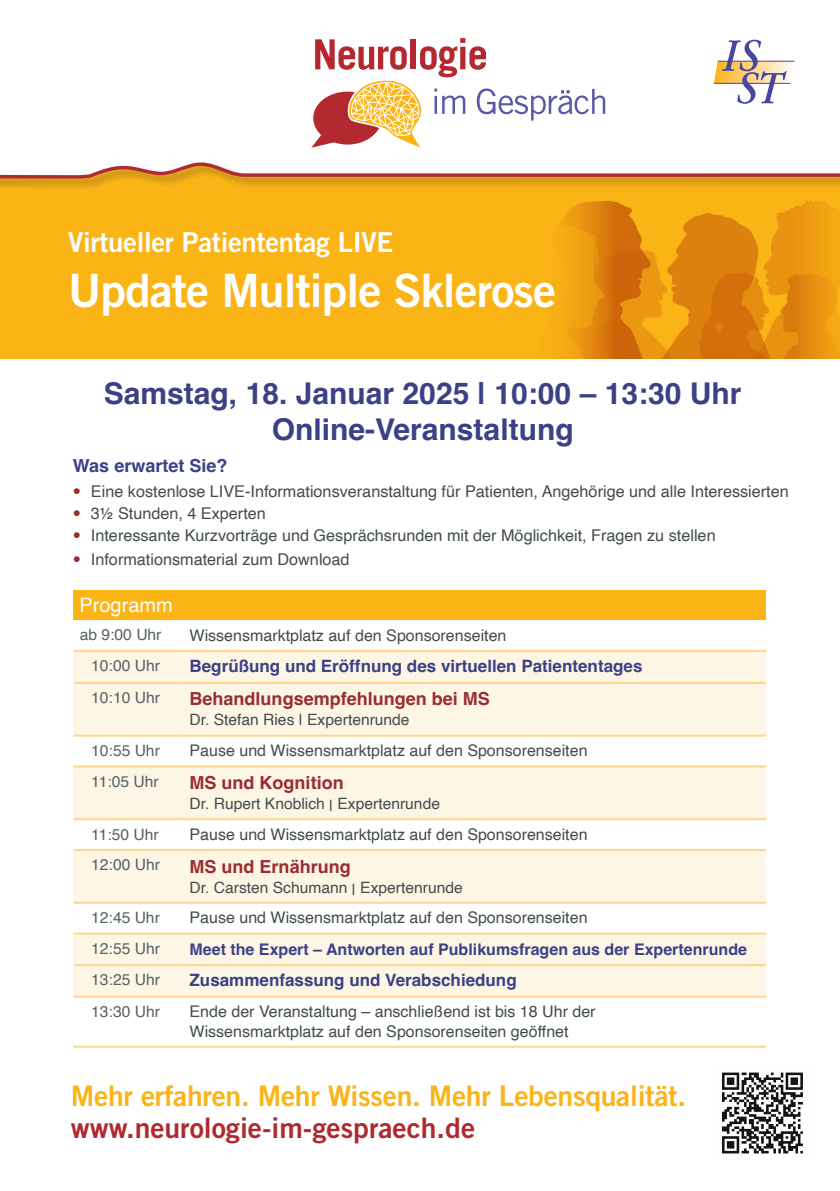
<style>
.page{position:relative;width:840px;height:1191px;background:#fff}
.page>*{position:absolute;margin:0;border:0;box-sizing:border-box;transform-origin:0 0}
.t1{font:46px "Trade Gothic LT Std Bd 2";letter-spacing:-.02em;color:#fff}
.t2{font:700 30px/36px "Helvetica";color:#3c4187;text-align:center}
.t3{font:28.2px "Trade Gothic LT Std Bd 2";letter-spacing:-.01em;color:#fbb416}
.t4{font:28.2px "Trade Gothic LT Std Bd 2";color:#ae2a30}
.t5{font:27.4px "Trade Gothic LT Std Bd 2";letter-spacing:-.01em;color:#fff}
.t6{font:20px "Helvetica";color:#fff}
.t7{font:700 18px "Helvetica";color:#992d32}
.t8{font:700 18px "Helvetica";color:#3c4187}
.t9{font:700 17px "Helvetica";color:#3c4187}
.t10{font:16.2px "Helvetica";color:#424c50}
.t11{font:16px/19.2px "Helvetica";color:#424c50}
.t12{font:700 16px "Helvetica";color:#3c4187}
.t13{font:15.6px "Helvetica";color:#424c50}
.t14{font:15.6px "Helvetica";color:#566166}
.s1{font-family:"Trade Gothic LT Std";color:#992d32}
</style>
<div class="page">
<svg style="left:311px;top:38px;width:294px;height:110px"></svg>
<div style="left:0;top:191px;width:518px;height:168px;background:#fbb416"></div>
<div style="left:518px;top:184px;width:321px;height:191px;background:#fbb416"></div>
<img style="left:560px;top:199px;width:279px;height:160px">
<div style="left:0;top:160px;width:839px;height:31px;background:#231f20;opacity:.45"></div>
<svg style="left:0;top:160px;width:839px;height:20px"></svg>
<svg style="left:713px;top:40px;width:81px;height:64px"></svg>
<div style="left:0;top:359px;width:839px;height:57px;background:#fff"></div>
<div style="left:73px;top:591px;width:692px;height:29px;background:#fbb416"></div>
<svg style="left:73px;top:652px;width:692px;height:343px;fill:#fef6e5"></svg>
<hr style="left:73px;top:1045px;width:110px;height:2px;background:#fed68e">
<hr style="left:183px;top:1045px;width:582px;height:2px;background:#fed68e">
<hr style="left:73px;top:650px;width:110px;height:2px;background:#fed68e">
<hr style="left:183px;top:650px;width:582px;height:2px;background:#fed68e">
<hr style="left:73px;top:682px;width:110px;height:2px;background:#fed68e">
<hr style="left:183px;top:682px;width:582px;height:2px;background:#fed68e">
<hr style="left:73px;top:734px;width:110px;height:2px;background:#fed68e">
<hr style="left:183px;top:734px;width:582px;height:2px;background:#fed68e">
<hr style="left:73px;top:765px;width:110px;height:2px;background:#fed68e">
<hr style="left:183px;top:765px;width:582px;height:2px;background:#fed68e">
<hr style="left:73px;top:818px;width:110px;height:2px;background:#fed68e">
<hr style="left:183px;top:818px;width:582px;height:2px;background:#fed68e">
<hr style="left:73px;top:849px;width:110px;height:2px;background:#fed68e">
<hr style="left:183px;top:849px;width:582px;height:2px;background:#fed68e">
<hr style="left:73px;top:901px;width:110px;height:2px;background:#fed68e">
<hr style="left:183px;top:901px;width:582px;height:2px;background:#fed68e">
<hr style="left:73px;top:932px;width:110px;height:2px;background:#fed68e">
<hr style="left:183px;top:932px;width:582px;height:2px;background:#fed68e">
<hr style="left:73px;top:964px;width:110px;height:2px;background:#fed68e">
<hr style="left:183px;top:964px;width:582px;height:2px;background:#fed68e">
<hr style="left:73px;top:995px;width:110px;height:2px;background:#fed68e">
<hr style="left:183px;top:995px;width:582px;height:2px;background:#fed68e">
<svg style="left:722px;top:1072px;width:80px;height:81px"></svg>
<h3 class="t5" style="left:68px;top:225px;width:326px">Virtueller Patiententag LIVE</h3>
<h1 class="t1" style="left:68px;top:261px;width:489px">Update Multiple Sklerose</h1>
<h2 class="t2" style="left:104px;top:377px;width:639px">Samstag, 18. Januar 2025 | 10:00 – 13:30 Uhr<br>Online-Veranstaltung</h2>
<p class="t8" style="left:73px;top:458px;width:156px">Was erwartet Sie?</p>
<p class="t10" style="left:73px;top:485px;width:717px"><span class="s1">•</span> Eine kostenlose LIVE-Informationsveranstaltung für Patienten, Angehörige und alle Interessierten</p>
<p class="t10" style="left:73px;top:507px;width:194px"><span class="s1">•</span> 3½ Stunden, 4 Experten</p>
<p class="t10" style="left:73px;top:529px;width:644px"><span class="s1">•</span> Interessante Kurzvorträge und Gesprächsrunden mit der Möglichkeit, Fragen zu stellen</p>
<p class="t10" style="left:73px;top:553px;width:278px"><span class="s1">•</span> Informationsmaterial zum Download</p>
<p class="t6" style="left:79px;top:596px;width:95px">Programm</p>
<p class="t14" style="left:80px;top:628px;width:83px">ab 9:00 Uhr</p>
<p class="t11" style="left:189px;top:627px;width:318px">Wissensmarktplatz auf den Sponsorenseiten</p>
<p class="t14" style="left:91px;top:659px;width:70px">10:00 Uhr</p>
<p class="t9" style="left:189px;top:659px;width:454px">Begrüßung und Eröffnung des virtuellen Patiententages</p>
<p class="t7" style="left:189px;top:691px;width:302px">Behandlungsempfehlungen bei MS</p>
<p class="t13" style="left:189px;top:713px;width:221px">Dr. Stefan Ries | Expertenrunde</p>
<p class="t14" style="left:91px;top:691px;width:70px">10:10 Uhr</p>
<p class="t14" style="left:91px;top:744px;width:70px">10:55 Uhr</p>
<p class="t11" style="left:189px;top:742px;width:399px">Pause und Wissensmarktplatz auf den Sponsorenseiten</p>
<p class="t14" style="left:91px;top:774px;width:69px">11:05 Uhr</p>
<p class="t13" style="left:189px;top:797px;width:252px">Dr. Rupert Knoblich | Expertenrunde</p>
<p class="t14" style="left:91px;top:827px;width:69px">11:50 Uhr</p>
<p class="t11" style="left:189px;top:826px;width:399px">Pause und Wissensmarktplatz auf den Sponsorenseiten</p>
<p class="t7" style="left:189px;top:775px;width:155px">MS und Kognition</p>
<p class="t14" style="left:91px;top:858px;width:70px">12:00 Uhr</p>
<p class="t7" style="left:189px;top:858px;width:162px">MS und Ernährung</p>
<p class="t13" style="left:189px;top:880px;width:274px">Dr. Carsten Schumann | Expertenrunde</p>
<p class="t14" style="left:91px;top:911px;width:70px">12:45 Uhr</p>
<p class="t11" style="left:189px;top:909px;width:399px">Pause und Wissensmarktplatz auf den Sponsorenseiten</p>
<p class="t14" style="left:91px;top:942px;width:70px">12:55 Uhr</p>
<p class="t12" style="left:189px;top:942px;width:558px">Meet the Expert – Antworten auf Publikumsfragen aus der Expertenrunde</p>
<p class="t14" style="left:91px;top:973px;width:70px">13:25 Uhr</p>
<p class="t9" style="left:189px;top:973px;width:328px">Zusammenfassung und Verabschiedung</p>
<p class="t14" style="left:91px;top:1005px;width:70px">13:30 Uhr</p>
<p class="t11" style="left:189px;top:1003px;width:407px">Ende der Veranstaltung – anschließend ist bis 18 Uhr der<br>Wissensmarktplatz auf den Sponsorenseiten geöffnet</p>
<h3 class="t3" style="left:71px;top:1078px;width:616px">Mehr erfahren. Mehr Wissen. Mehr Lebensqualität.</h3>
<h3 class="t4" style="left:71px;top:1110px;width:405px">www.neurologie-im-gespraech.de</h3>
</div>
